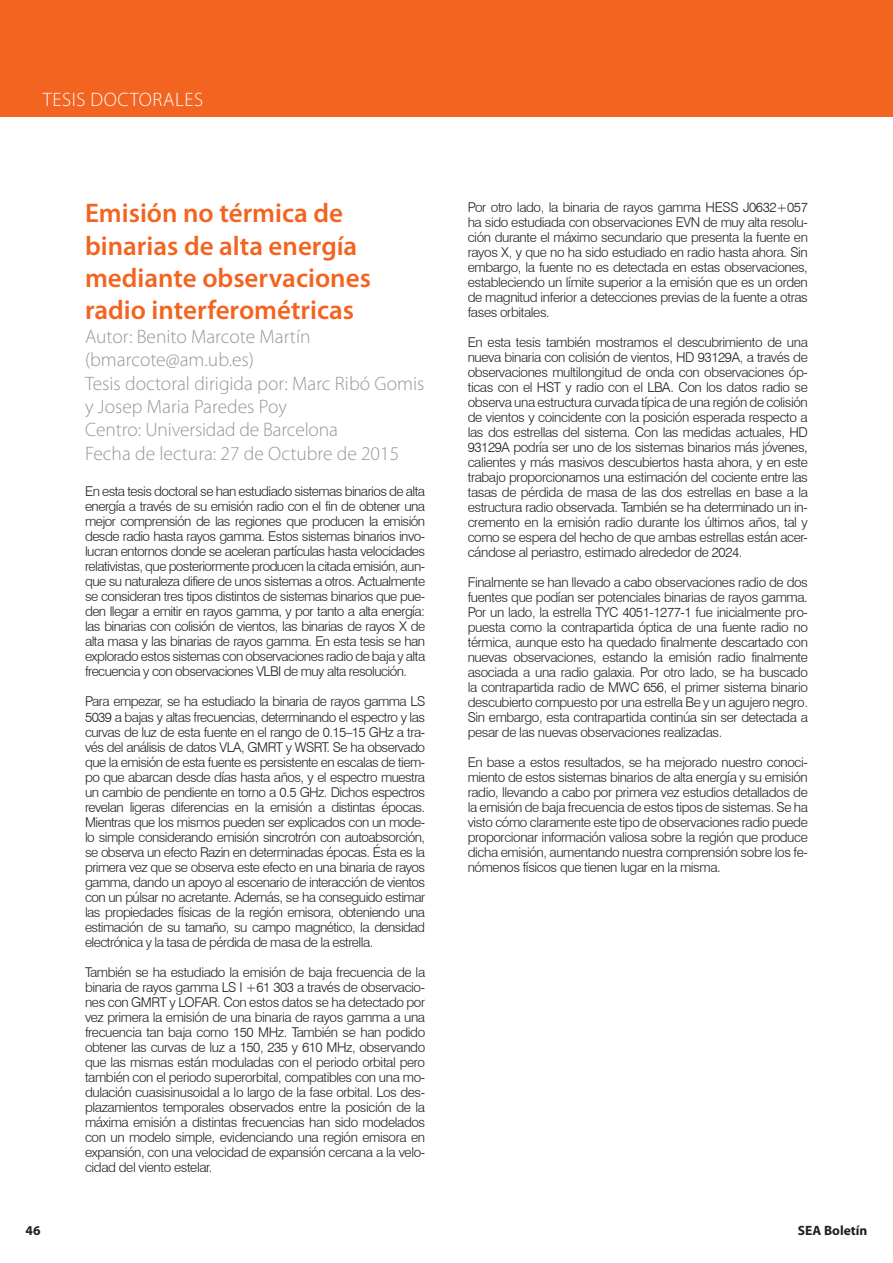
<style>
.page{position:relative;width:893px;height:1263px;background:#fff}
.page>*{position:absolute;margin:0;border:0;box-sizing:border-box;transform-origin:0 0}
.HEADING_1{font:600 27px "Myriad Pro";color:#f36421}
.gray_body_text{font:300 19.5px/23.4px "Myriad Pro";color:#93979a}
.t1{font:300 19.5px "Myriad Pro";letter-spacing:.03em;color:#fff}
.Body_1{font:300 13.5px/15px "Swiss 721 BT";letter-spacing:-.03em;color:#231f20;text-align:justify}
.t2{font:700 13.5px "Myriad Pro";color:#231f20}
</style>
<div class="page">
<div style="left:0;top:0;width:893px;height:117px;background:#f36421"></div>
<p class="t1" style="left:43px;top:88px;width:162px">TESIS DOCTORALES</p>
<p class="HEADING_1" style="left:85px;top:196px;width:260px">Emisión no térmica de</p>
<p class="HEADING_1" style="left:85px;top:228px;width:274px">binarias de alta energía</p>
<p class="HEADING_1" style="left:85px;top:261px;width:287px">mediante observaciones</p>
<p class="HEADING_1" style="left:85px;top:293px;width:271px">radio interferométricas</p>
<p class="gray_body_text" style="left:85px;top:324px;width:227px">Autor: Benito Marcote Martín</p>
<p class="gray_body_text" style="left:85px;top:348px;width:170px">(bmarcote@am.ub.es)</p>
<p class="gray_body_text" style="left:85px;top:371px;width:341px">Tesis doctoral dirigida por: Marc Ribó Gomis y Josep Maria Paredes Poy</p>
<p class="gray_body_text" style="left:85px;top:418px;width:254px">Centro: Universidad de Barcelona</p>
<p class="gray_body_text" style="left:85px;top:441px;width:316px">Fecha de lectura: 27 de Octubre de 2015</p>
<p class="Body_1" style="left:85px;top:484px;width:342px">En esta tesis doctoral se han estudiado sistemas binarios de alta energía a través de su emisión radio con el fin de obtener una mejor comprensión de las regiones que producen la emisión desde radio hasta rayos gamma. Estos sistemas binarios invo&shy;lucran entornos donde se aceleran partículas hasta velocidades relativistas, que posteriormente producen la citada emisión, aun&shy;que su naturaleza difiere de unos sistemas a otros. Actualmente se consideran tres tipos distintos de sistemas binarios que pue&shy;den llegar a emitir en rayos gamma, y por tanto a alta energía: las binarias con colisión de vientos, las binarias de rayos X de alta masa y las binarias de rayos gamma. En esta tesis se han explorado estos sistemas con observaciones radio de baja y alta frecuencia y con observaciones VLBI de muy alta resolución.</p>
<p class="Body_1" style="left:85px;top:694px;width:342px">Para empezar, se ha estudiado la binaria de rayos gamma LS 5039 a bajas y altas frecuencias, determinando el espectro y las curvas de luz de esta fuente en el rango de 0.15–15 GHz a tra&shy;vés del análisis de datos VLA, GMRT y WSRT. Se ha observado que la emisión de esta fuente es persistente en escalas de tiem&shy;po que abarcan desde días hasta años, y el espectro muestra un cambio de pendiente en torno a 0.5 GHz. Dichos espectros revelan ligeras diferencias en la emisión a distintas épocas.<br>Mientras que los mismos pueden ser explicados con un mode&shy;lo simple considerando emisión sincrotrón con autoabsorción, se observa un efecto Razin en determinadas épocas. Ésta es la primera vez que se observa este efecto en una binaria de rayos gamma, dando un apoyo al escenario de interacción de vientos con un púlsar no acretante. Además, se ha conseguido estimar las propiedades físicas de la región emisora, obteniendo una estimación de su tamaño, su campo magnético, la densidad electrónica y la tasa de pérdida de masa de la estrella.</p>
<p class="Body_1" style="left:85px;top:964px;width:342px">También se ha estudiado la emisión de baja frecuencia de la binaria de rayos gamma LS I +61 303 a través de observacio&shy;nes con GMRT y LOFAR. Con estos datos se ha detectado por vez primera la emisión de una binaria de rayos gamma a una frecuencia tan baja como 150 MHz. También se han podido obtener las curvas de luz a 150, 235 y 610 MHz, observando que las mismas están moduladas con el periodo orbital pero también con el periodo superorbital, compatibles con una mo&shy;dulación cuasisinusoidal a lo largo de la fase orbital. Los des&shy;plazamientos temporales observados entre la posición de la máxima emisión a distintas frecuencias han sido modelados con un modelo simple, evidenciando una región emisora en expansión, con una velocidad de expansión cercana a la velo&shy;cidad del viento estelar.</p>
<p class="Body_1" style="left:468px;top:200px;width:342px">Por otro lado, la binaria de rayos gamma HESS J0632+057 ha sido estudiada con observaciones EVN de muy alta resolu&shy;ción durante el máximo secundario que presenta la fuente en rayos X, y que no ha sido estudiado en radio hasta ahora. Sin embargo, la fuente no es detectada en estas observaciones, estableciendo un límite superior a la emisión que es un orden de magnitud inferior a detecciones previas de la fuente a otras fases orbitales.</p>
<p class="Body_1" style="left:468px;top:335px;width:342px">En esta tesis también mostramos el descubrimiento de una nueva binaria con colisión de vientos, HD 93129A, a través de observaciones multilongitud de onda con observaciones óp&shy;ticas con el HST y radio con el LBA. Con los datos radio se observa una estructura curvada típica de una región de colisión de vientos y coincidente con la posición esperada respecto a las dos estrellas del sistema. Con las medidas actuales, HD 93129A podría ser uno de los sistemas binarios más jóvenes, calientes y más masivos descubiertos hasta ahora, y en este trabajo proporcionamos una estimación del cociente entre las tasas de pérdida de masa de las dos estrellas en base a la estructura radio observada. También se ha determinado un in&shy;cremento en la emisión radio durante los últimos años, tal y como se espera del hecho de que ambas estrellas están acer&shy;cándose al periastro, estimado alrededor de 2024.</p>
<p class="Body_1" style="left:468px;top:575px;width:342px">Finalmente se han llevado a cabo observaciones radio de dos fuentes que podían ser potenciales binarias de rayos gamma.<br>Por un lado, la estrella TYC 4051-1277-1 fue inicialmente pro&shy;puesta como la contrapartida óptica de una fuente radio no térmica, aunque esto ha quedado finalmente descartado con nuevas observaciones, estando la emisión radio finalmente asociada a una radio galaxia. Por otro lado, se ha buscado la contrapartida radio de MWC 656, el primer sistema binario descubierto compuesto por una estrella Be y un agujero negro.<br>Sin embargo, esta contrapartida continúa sin ser detectada a pesar de las nuevas observaciones realizadas.</p>
<p class="Body_1" style="left:468px;top:755px;width:342px">En base a estos resultados, se ha mejorado nuestro conoci&shy;miento de estos sistemas binarios de alta energía y su emisión radio, llevando a cabo por primera vez estudios detallados de la emisión de baja frecuencia de estos tipos de sistemas. Se ha visto cómo claramente este tipo de observaciones radio puede proporcionar información valiosa sobre la región que produce dicha emisión, aumentando nuestra comprensión sobre los fe&shy;nómenos físicos que tienen lugar en la misma.</p>
<p class="t2" style="left:26px;top:1221px;width:16px">46</p>
<p class="t2" style="left:798px;top:1221px;width:71px">SEA Boletín</p>
</div>
